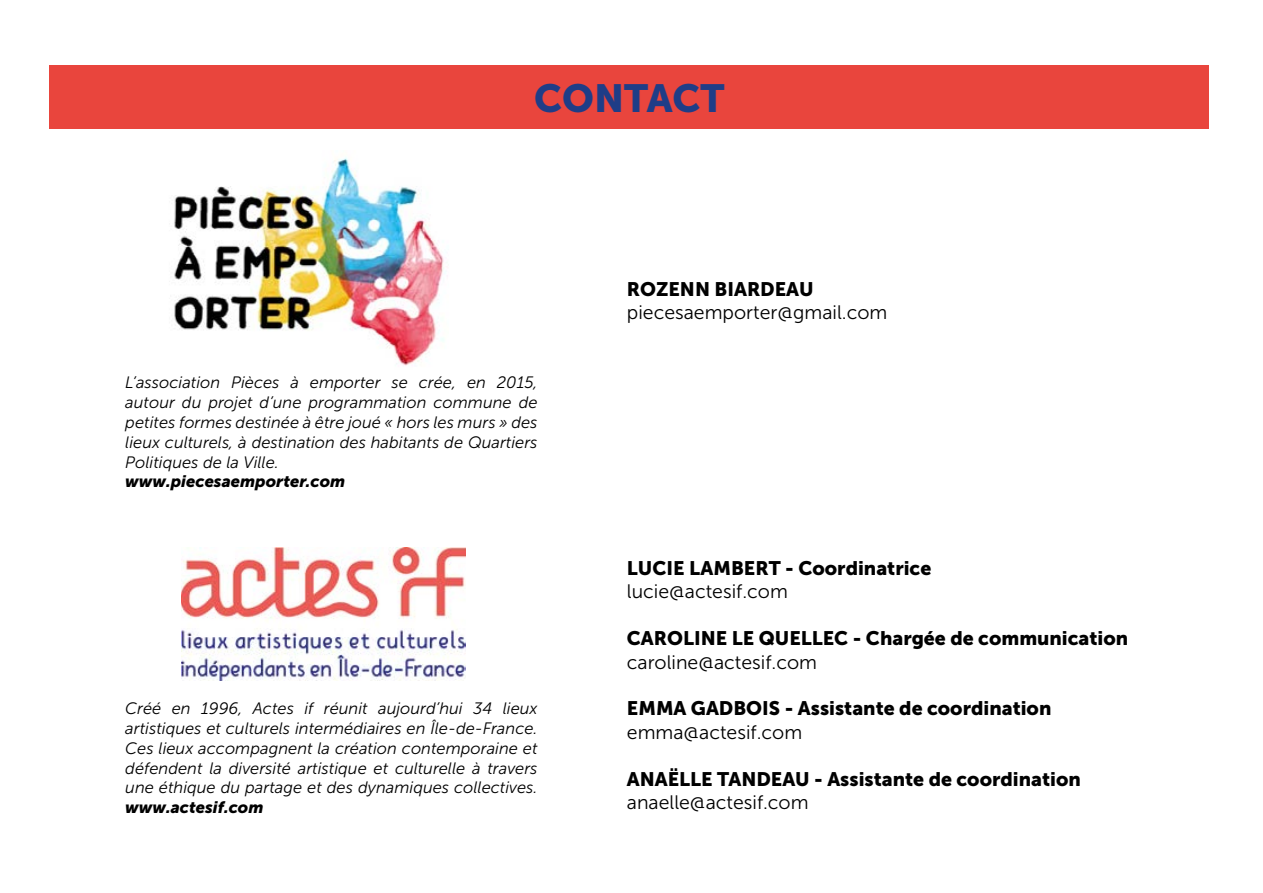
<style>
.page{position:relative;width:1263px;height:893px;background:#fff}
.page>*{position:absolute;margin:0;border:0;box-sizing:border-box;transform-origin:0 0}
.t1{font:39px "Museo Sans 900";color:#1f3d87}
.t2{font:19.5px "Museo Sans 900";color:#000}
.t3{font:19.5px "Museo Sans 300";color:#000}
.t4{font:italic 16.5px/19.8px "Museo Sans 300";color:#000;text-align:justify}
.t5{font:italic 16.5px "Museo Sans 900";color:#000}
</style>
<div class="page">
<div style="left:50px;top:65px;width:1159px;height:64px;background:#e9453d"></div>
<img style="left:182px;top:547px;width:284px;height:133px">
<img style="left:174px;top:157px;width:274px;height:209px">
<h1 class="t1" style="left:534px;top:76px;width:192px">CONTACT</h1>
<p class="t4" style="left:125px;top:373px;width:414px">L’association Pièces à emporter se crée, en 2015, autour du projet d’une programmation commune de petites formes destinée à être joué « hors les murs » des lieux culturels, à destination des habitants de Quartiers Politiques de la Ville.</p>
<p class="t5" style="left:125px;top:472px;width:221px">www.piecesaemporter.com</p>
<p class="t4" style="left:125px;top:699px;width:414px">Créé en 1996, Actes if réunit aujourd’hui 34 lieux artistiques et culturels intermédiaires en Île-de-France.<br>Ces lieux accompagnent la création contemporaine et défendent la diversité artistique et culturelle à travers une éthique du partage et des dynamiques collectives.</p>
<p class="t5" style="left:125px;top:798px;width:140px">www.actesif.com</p>
<p class="t2" style="left:627px;top:278px;width:188px">ROZENN BIARDEAU</p>
<p class="t3" style="left:627px;top:302px;width:262px">piecesaemporter@gmail.com</p>
<p class="t2" style="left:627px;top:557px;width:306px">LUCIE LAMBERT - Coordinatrice</p>
<p class="t3" style="left:627px;top:581px;width:162px">lucie@actesif.com</p>
<p class="t2" style="left:627px;top:627px;width:503px">CAROLINE LE QUELLEC - Chargée de communication</p>
<p class="t3" style="left:627px;top:651px;width:192px">caroline@actesif.com</p>
<p class="t2" style="left:627px;top:697px;width:426px">EMMA GADBOIS - Assistante de coordination</p>
<p class="t3" style="left:627px;top:721px;width:177px">emma@actesif.com</p>
<p class="t2" style="left:627px;top:768px;width:455px">ANAËLLE TANDEAU - Assistante de coordination</p>
<p class="t3" style="left:627px;top:792px;width:183px">anaelle@actesif.com</p>
</div>
